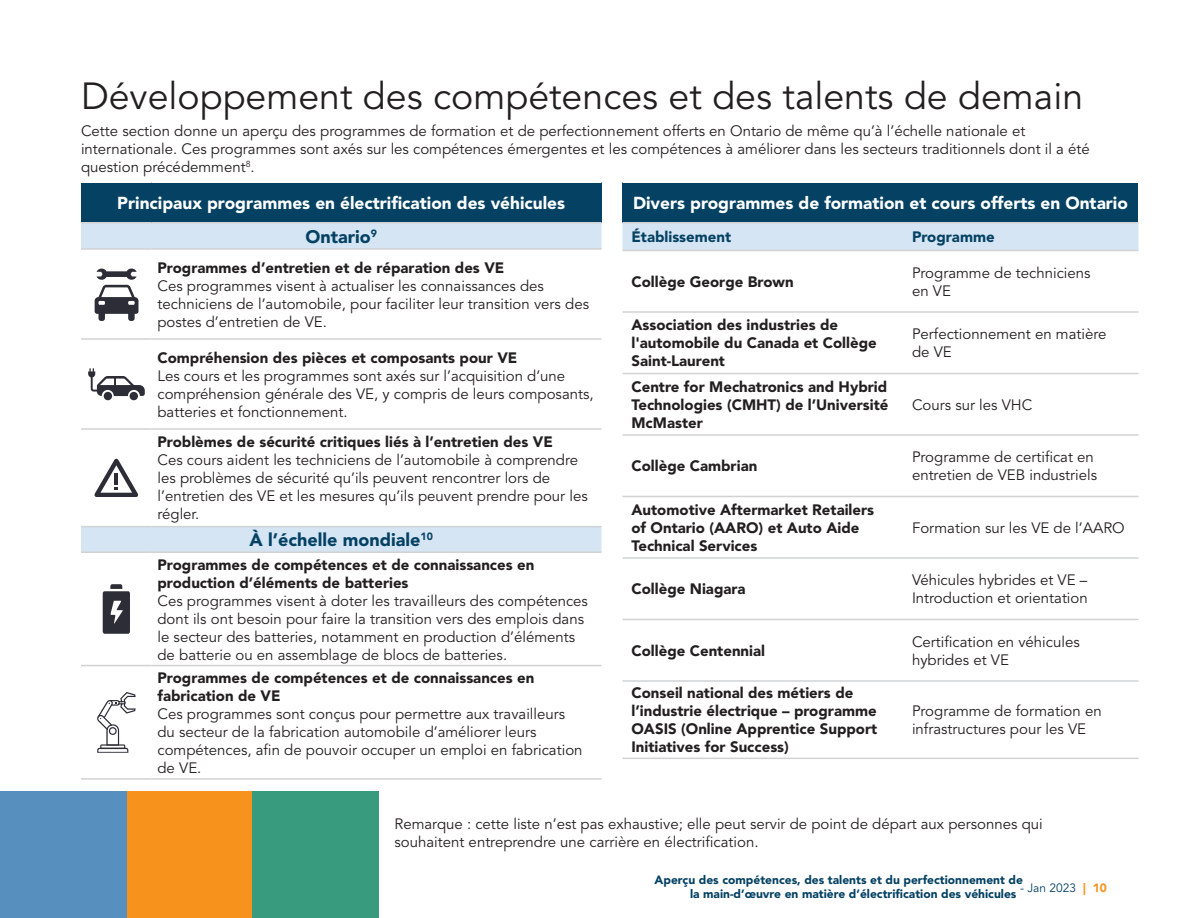
<style>
.page{position:relative;width:1188px;height:918px;background:#fff}
.page>*{position:absolute;margin:0;border:0;box-sizing:border-box;transform-origin:0 0}
.t1{font:37.5px "Avenir LT Std";color:#231f20}
.t2{font:900 18px "Avenir LT Std";color:#044163}
.t3{font:900 17.25px "Avenir LT Std";color:#fff}
.t4{font:15px/18px "Avenir LT Std";color:#231f20}
.t5{font:900 15px/18px "Avenir LT Std";color:#231f20}
.t6{font:900 15px "Avenir LT Std";color:#044163}
.t7{font:900 12px/14.4px "Avenir LT Std";color:#044163}
.t8{font:12px "Avenir LT Std";color:#044163}
.s1{font-weight:900;color:#f7931d}
</style>
<div class="page">
<div style="left:127px;top:792px;width:126px;height:126px;background:#f7931d"></div>
<div style="left:253px;top:792px;width:126px;height:126px;background:#389b7e"></div>
<div style="left:0;top:792px;width:126px;height:126px;background:#5790be"></div>
<div style="left:81px;top:182px;width:521px;height:41px;background:#044163"></div>
<svg style="left:81px;top:223px;width:521px;height:328px"></svg>
<hr style="left:81px;top:182px;width:71px;height:1px;background:#fff">
<hr style="left:152px;top:182px;width:450px;height:1px;background:#fff">
<hr style="left:81px;top:222px;width:71px;height:1px;background:#d1d2d4">
<hr style="left:152px;top:222px;width:450px;height:1px;background:#d1d2d4">
<hr style="left:81px;top:248px;width:71px;height:2px;background:#d1d2d4">
<hr style="left:152px;top:248px;width:450px;height:2px;background:#d1d2d4">
<hr style="left:81px;top:338px;width:71px;height:2px;background:#d1d2d4">
<hr style="left:152px;top:338px;width:450px;height:2px;background:#d1d2d4">
<hr style="left:81px;top:428px;width:71px;height:2px;background:#d1d2d4">
<hr style="left:152px;top:428px;width:450px;height:2px;background:#d1d2d4">
<hr style="left:81px;top:526px;width:71px;height:1px;background:#d1d2d4">
<hr style="left:152px;top:526px;width:450px;height:1px;background:#d1d2d4">
<hr style="left:81px;top:551px;width:71px;height:2px;background:#d1d2d4">
<hr style="left:152px;top:551px;width:450px;height:2px;background:#d1d2d4">
<hr style="left:81px;top:665px;width:71px;height:1px;background:#d1d2d4">
<hr style="left:152px;top:665px;width:450px;height:1px;background:#d1d2d4">
<hr style="left:81px;top:778px;width:71px;height:2px;background:#d1d2d4">
<hr style="left:152px;top:778px;width:450px;height:2px;background:#d1d2d4">
<svg style="left:95px;top:268px;width:44px;height:53px"></svg>
<div style="left:104px;top:392px;width:8px;height:8px;background:#2d2d38;border-radius:50%"></div>
<div style="left:130px;top:392px;width:8px;height:8px;background:#2d2d38;border-radius:50%"></div>
<svg style="left:88px;top:368px;width:57px;height:28px"></svg>
<svg style="left:95px;top:459px;width:43px;height:38px"></svg>
<svg style="left:103px;top:584px;width:27px;height:50px"></svg>
<svg style="left:97px;top:692px;width:39px;height:61px"></svg>
<div style="left:622px;top:182px;width:516px;height:41px;background:#044163"></div>
<div style="left:622px;top:223px;width:516px;height:27px;background:#d5e5f3"></div>
<hr style="left:622px;top:182px;width:281px;height:1px;background:#fff">
<hr style="left:903px;top:182px;width:235px;height:1px;background:#fff">
<hr style="left:622px;top:311px;width:281px;height:2px;background:#d1d2d4">
<hr style="left:903px;top:311px;width:235px;height:2px;background:#d1d2d4">
<hr style="left:622px;top:373px;width:281px;height:1px;background:#d1d2d4">
<hr style="left:903px;top:373px;width:235px;height:1px;background:#d1d2d4">
<hr style="left:622px;top:434px;width:281px;height:2px;background:#d1d2d4">
<hr style="left:903px;top:434px;width:235px;height:2px;background:#d1d2d4">
<hr style="left:622px;top:496px;width:281px;height:1px;background:#d1d2d4">
<hr style="left:903px;top:496px;width:235px;height:1px;background:#d1d2d4">
<hr style="left:622px;top:557px;width:281px;height:2px;background:#d1d2d4">
<hr style="left:903px;top:557px;width:235px;height:2px;background:#d1d2d4">
<hr style="left:622px;top:619px;width:281px;height:1px;background:#d1d2d4">
<hr style="left:903px;top:619px;width:235px;height:1px;background:#d1d2d4">
<hr style="left:622px;top:680px;width:281px;height:2px;background:#d1d2d4">
<hr style="left:903px;top:680px;width:235px;height:2px;background:#d1d2d4">
<hr style="left:622px;top:758px;width:281px;height:1px;background:#d1d2d4">
<hr style="left:903px;top:758px;width:235px;height:1px;background:#d1d2d4">
<hr style="left:622px;top:222px;width:281px;height:1px;background:#d1d2d4">
<hr style="left:903px;top:222px;width:235px;height:1px;background:#d1d2d4">
<hr style="left:622px;top:250px;width:281px;height:1px;background:#d1d2d4">
<hr style="left:903px;top:250px;width:235px;height:1px;background:#d1d2d4">
<h1 class="t1" style="left:81px;top:75px;width:1004px">Développement des compétences et des talents de demain</h1>
<p class="t4" style="left:81px;top:123px;width:1010px">Cette section donne un aperçu des programmes de formation et de perfectionnement offerts en Ontario de même qu’à l’échelle nationale et internationale. Ces programmes sont axés sur les compétences émergentes et les compétences à améliorer dans les secteurs traditionnels dont il a été question précédemment<sup>8</sup>.</p>
<p class="t3" style="left:117px;top:193px;width:449px">Principaux programmes en électrification des véhicules</p>
<p class="t2" style="left:306px;top:226px;width:73px">Ontario<sup>9</sup></p>
<p class="t5" style="left:158px;top:258px;width:348px">Programmes d’entretien et de réparation des VE</p>
<p class="t4" style="left:158px;top:277px;width:433px">Ces programmes visent à actualiser les connaissances des techniciens de l’automobile, pour faciliter leur transition vers des postes d’entretien de VE.</p>
<p class="t5" style="left:158px;top:348px;width:361px">Compréhension des pièces et composants pour VE</p>
<p class="t4" style="left:158px;top:367px;width:438px">Les cours et les programmes sont axés sur l’acquisition d’une compréhension générale des VE, y compris de leurs composants, batteries et fonctionnement.</p>
<p class="t5" style="left:158px;top:433px;width:397px">Problèmes de sécurité critiques liés à l’entretien des VE</p>
<p class="t4" style="left:158px;top:452px;width:432px">Ces cours aident les techniciens de l’automobile à comprendre les problèmes de sécurité qu’ils peuvent rencontrer lors de l’entretien des VE et les mesures qu’ils peuvent prendre pour les régler.</p>
<p class="t2" style="left:250px;top:529px;width:185px">À l’échelle mondiale<sup>10</sup></p>
<p class="t5" style="left:158px;top:555px;width:378px">Programmes de compétences et de connaissances en production d’éléments de batteries</p>
<p class="t4" style="left:158px;top:592px;width:432px">Ces programmes visent à doter les travailleurs des compétences dont ils ont besoin pour faire la transition vers des emplois dans le secteur des batteries, notamment en production d’éléments de batterie ou en assemblage de blocs de batteries.</p>
<p class="t5" style="left:158px;top:669px;width:378px">Programmes de compétences et de connaissances en fabrication de VE</p>
<p class="t4" style="left:158px;top:705px;width:427px">Ces programmes sont conçus pour permettre aux travailleurs du secteur de la fabrication automobile d’améliorer leurs compétences, afin de pouvoir occuper un emploi en fabrication de VE.</p>
<p class="t3" style="left:633px;top:193px;width:496px">Divers programmes de formation et cours offerts en Ontario</p>
<p class="t6" style="left:632px;top:228px;width:101px">Établissement</p>
<p class="t6" style="left:912px;top:228px;width:84px">Programme</p>
<p class="t5" style="left:632px;top:273px;width:164px">Collège George Brown</p>
<p class="t4" style="left:912px;top:264px;width:180px">Programme de techniciens en VE</p>
<p class="t5" style="left:632px;top:316px;width:247px">Association des industries de l'automobile du Canada et Collège<br>Saint-Laurent</p>
<p class="t4" style="left:912px;top:326px;width:196px">Perfectionnement en matière de VE</p>
<p class="t5" style="left:632px;top:378px;width:258px;text-align:justify">Centre for Mechatronics and Hybrid Technologies (CMHT) de l’Université McMaster</p>
<p class="t4" style="left:912px;top:396px;width:122px">Cours sur les VHC</p>
<p class="t5" style="left:632px;top:457px;width:127px">Collège Cambrian</p>
<p class="t4" style="left:912px;top:449px;width:187px">Programme de certificat en entretien de VEB industriels</p>
<p class="t5" style="left:632px;top:501px;width:244px">Automotive Aftermarket Retailers of Ontario (AARO) et Auto Aide<br>Technical Services</p>
<p class="t4" style="left:912px;top:519px;width:214px">Formation sur les VE de l’AARO</p>
<p class="t5" style="left:632px;top:580px;width:116px">Collège Niagara</p>
<p class="t4" style="left:912px;top:572px;width:177px">Véhicules hybrides et VE –<br>Introduction et orientation</p>
<p class="t5" style="left:632px;top:642px;width:135px">Collège Centennial</p>
<p class="t4" style="left:912px;top:633px;width:169px">Certification en véhicules hybrides et VE</p>
<p class="t5" style="left:632px;top:684px;width:247px">Conseil national des métiers de l’industrie électrique – programme<br>OASIS (Online Apprentice Support<br>Initiatives for Success)</p>
<p class="t4" style="left:912px;top:703px;width:191px">Programme de formation en infrastructures pour les VE</p>
<p class="t4" style="left:394px;top:815px;width:650px">Remarque : cette liste n’est pas exhaustive; elle peut servir de point de départ aux personnes qui souhaitent entreprendre une carrière en électrification.</p>
<p class="t7" style="left:690px;top:872px;width:334px;text-indent:-35px">Aperçu des compétences, des talents et du perfectionnement de la main-d’œuvre en matière d’électrification des véhicules</p>
<p class="t8" style="left:1020px;top:881px;width:88px">- Jan 2023 <span class="s1">| 10</span></p>
</div>
